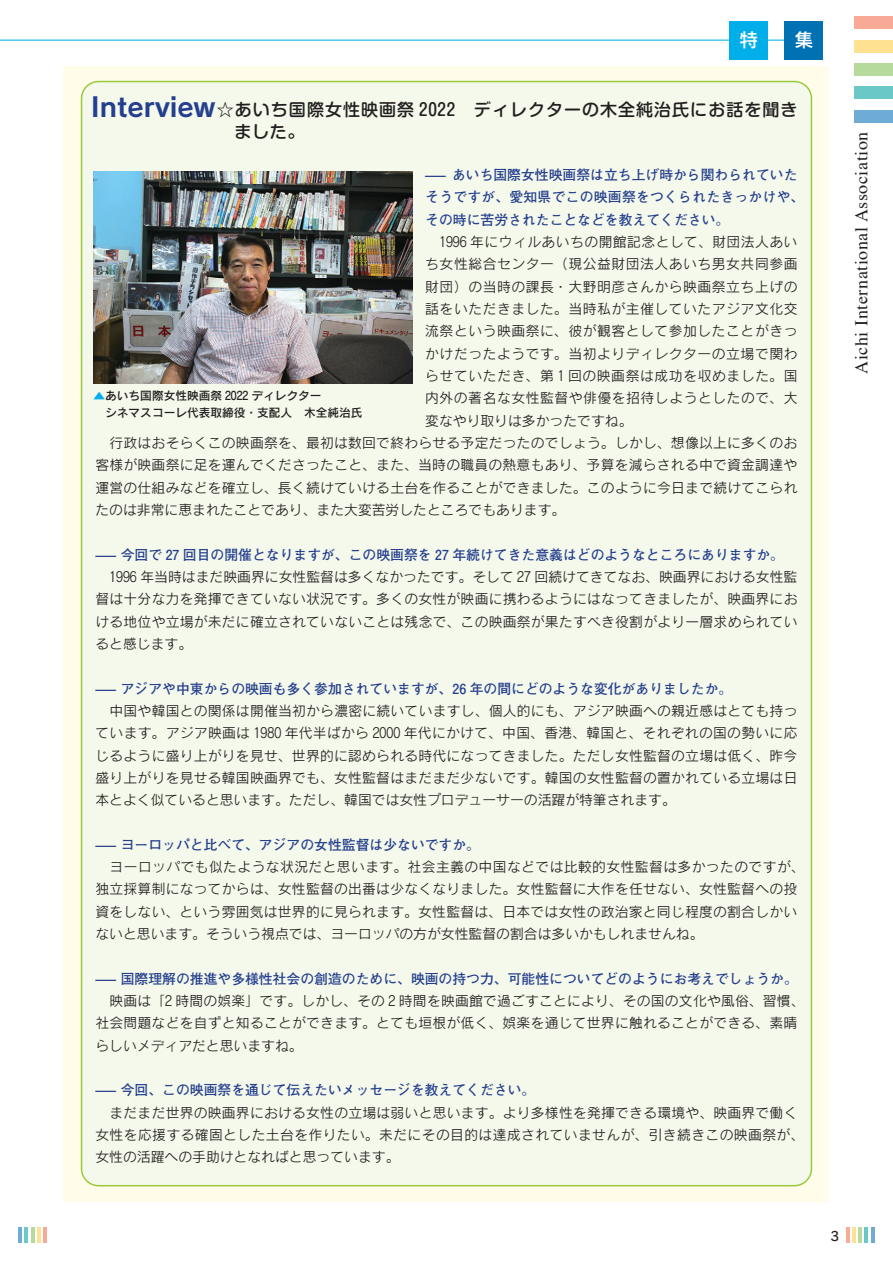
<style>
.page{position:relative;width:893px;height:1263px;background:#fff}
.page>*{position:absolute;margin:0;border:0;box-sizing:border-box;transform-origin:0 0}
.t1{font:26.55px "Rodin Pro B";color:#253f8e}
.t2{font:19.2px "Rodin Pro DB";color:#fff}
.t3{font:18px "Times";letter-spacing:.03em;color:#231f20}
.t4{font:500 16.95px/22.4px "Shin M Go Pro";letter-spacing:.06em;color:#231f20}
.t5{font:13.8px/22.4px "Rodin Pro M";letter-spacing:.015em;color:#231f20}
.t6{font:700 13.8px/22.4px "Futo Go B101 Pr 6";color:#253f8e;scale:1.5 1}
.t7{font:13.8px "Rodin Pro M";letter-spacing:.04em;color:#231f20}
.t8{font:13.8px "Rodin Pro M";letter-spacing:.045em;color:#231f20}
.t9{font:12.75px "Rodin Pro DB";color:#231f20}
.t10{font:11.7px/17px "Rodin Pro DB";color:#231f20}
.s1{color:#00aeef}
</style>
<div class="page">
<div style="left:64px;top:66px;width:765px;height:1135px;background:#fffde9"></div>
<div style="left:82px;top:82px;width:729px;height:1104px;background:#f4f9eb;border-radius:17px"></div>
<hr style="left:18px;top:1228px;width:4px;height:15px;background:#6eabd5">
<hr style="left:31px;top:1228px;width:3px;height:15px;background:#b6da9b">
<hr style="left:25px;top:1228px;width:3px;height:15px;background:#6ac8c7">
<hr style="left:37px;top:1228px;width:4px;height:15px;background:#ffe192">
<hr style="left:44px;top:1228px;width:3px;height:15px;background:#f8aa96">
<div style="left:855px;top:17px;width:38px;height:12px;background:#f8aa96"></div>
<div style="left:855px;top:40px;width:38px;height:13px;background:#ffe192"></div>
<div style="left:855px;top:63px;width:38px;height:13px;background:#b6da9b"></div>
<div style="left:855px;top:87px;width:38px;height:12px;background:#6ac8c7"></div>
<div style="left:855px;top:110px;width:38px;height:13px;background:#6eabd5"></div>
<hr style="left:846px;top:1228px;width:3px;height:15px;background:#f8aa96">
<hr style="left:858px;top:1228px;width:4px;height:15px;background:#b6da9b">
<hr style="left:852px;top:1228px;width:3px;height:15px;background:#ffe192">
<hr style="left:865px;top:1228px;width:3px;height:15px;background:#6ac8c7">
<hr style="left:871px;top:1228px;width:3px;height:15px;background:#6eabd5">
<div style="left:729px;top:21px;width:39px;height:38px;background:#00afea"></div>
<hr style="left:0;top:40px;width:791px;height:1px;background:#00afea">
<div style="left:785px;top:21px;width:38px;height:38px;background:#0072b3"></div>
<img style="left:94px;top:171px;width:319px;height:213px">
<h2 class="t2" style="left:739px;top:28px;width:21px">特</h2>
<h2 class="t2" style="left:794px;top:28px;width:21px">集</h2>
<h1 class="t1" style="left:91px;top:89px;width:126px">Interview</h1>
<p class="t4" style="left:217px;top:96px;width:582px">☆あいち国際女性映画祭 2022　ディレクターの木全純治氏にお話を聞き　ました。</p>
<p class="t6" style="left:425px;top:163px;width:254px">— あいち国際女性映画祭は立ち上げ時から関わられていたそうですが、愛知県でこの映画祭をつくられたきっかけや、その時に苦労されたことなどを教えてください。</p>
<p class="t5" style="left:439px;top:230px;width:360px">1996 年にウィルあいちの開館記念として、財団法人あい</p>
<p class="t7" style="left:425px;top:255px;width:374px">ち女性総合センター（現公益財団法人あいち男女共同参画</p>
<p class="t7" style="left:425px;top:278px;width:374px">財団）の当時の課長・大野明彦さんから映画祭立ち上げの</p>
<p class="t7" style="left:425px;top:300px;width:374px">話をいただきました。当時私が主催していたアジア文化交</p>
<p class="t7" style="left:425px;top:322px;width:374px">流祭という映画祭に、彼が観客として参加したことがきっ</p>
<p class="t7" style="left:425px;top:344px;width:374px">かけだったようです。当初よりディレクターの立場で関わ</p>
<p class="t8" style="left:425px;top:367px;width:374px">らせていただき、第１回の映画祭は成功を収めました。国</p>
<p class="t7" style="left:425px;top:389px;width:374px">内外の著名な女性監督や俳優を招待しようとしたので、大</p>
<p class="t5" style="left:425px;top:409px;width:209px">変なやり取りは多かったですね。</p>
<p class="t5" style="left:95px;top:431px;width:703px">　行政はおそらくこの映画祭を、最初は数回で終わらせる予定だったのでしょう。しかし、想像以上に多くのお</p>
<p class="t5" style="left:95px;top:453px;width:703px">客様が映画祭に足を運んでくださったこと、また、当時の職員の熱意もあり、予算を減らされる中で資金調達や</p>
<p class="t5" style="left:95px;top:476px;width:703px">運営の仕組みなどを確立し、長く続けていける土台を作ることができました。このように今日まで続けてこられ</p>
<p class="t5" style="left:95px;top:498px;width:471px">たのは非常に恵まれたことであり、また大変苦労したところでもあります。</p>
<p class="t6" style="left:95px;top:543px;width:461px">— 今回で 27 回目の開催となりますが、この映画祭を 27 年続けてきた意義はどのようなところにありますか。</p>
<p class="t5" style="left:95px;top:565px;width:704px;text-align:justify;text-indent:14px">1996 年当時はまだ映画界に女性監督は多くなかったです。そして 27 回続けてきてなお、映画界における女性監督は十分な力を発揮できていない状況です。多くの女性が映画に携わるようにはなってきましたが、映画界における地位や立場が未だに確立されていないことは残念で、この映画祭が果たすべき役割がより一層求められていると感じます。</p>
<p class="t6" style="left:95px;top:677px;width:426px">— アジアや中東からの映画も多く参加されていますが、26 年の間にどのような変化がありましたか。</p>
<p class="t5" style="left:95px;top:699px;width:703px;text-align:justify;text-indent:14px">中国や韓国との関係は開催当初から濃密に続いていますし、個人的にも、アジア映画への親近感はとても持っています。アジア映画は 1980 年代半ばから 2000 年代にかけて、中国、香港、韓国と、それぞれの国の勢いに応じるように盛り上がりを見せ、世界的に認められる時代になってきました。ただし女性監督の立場は低く、昨今盛り上がりを見せる韓国映画界でも、女性監督はまだまだ少ないです。韓国の女性監督の置かれている立場は日本とよく似ていると思います。ただし、韓国では女性プロデューサーの活躍が特筆されます。</p>
<p class="t6" style="left:95px;top:833px;width:258px">— ヨーロッパと比べて、アジアの女性監督は少ないですか。</p>
<p class="t5" style="left:95px;top:855px;width:711px;text-indent:14px">ヨーロッパでも似たような状況だと思います。社会主義の中国などでは比較的女性監督は多かったのですが、独立採算制になってからは、女性監督の出番は少なくなりました。女性監督に大作を任せない、女性監督への投資をしない、という雰囲気は世界的に見られます。女性監督は、日本では女性の政治家と同じ程度の割合しかいないと思います。そういう視点では、ヨーロッパの方が女性監督の割合は多いかもしれませんね。</p>
<p class="t6" style="left:95px;top:967px;width:470px">— 国際理解の推進や多様性社会の創造のために、映画の持つ力、可能性についてどのようにお考えでしょうか。</p>
<p class="t5" style="left:95px;top:989px;width:711px;text-indent:14px">映画は「２時間の娯楽」です。しかし、その２時間を映画館で過ごすことにより、その国の文化や風俗、習慣、社会問題などを自ずと知ることができます。とても垣根が低く、娯楽を通じて世界に触れることができる、素晴らしいメディアだと思いますね。</p>
<p class="t6" style="left:95px;top:1078px;width:295px">— 今回、この映画祭を通じて伝えたいメッセージを教えてください。</p>
<p class="t5" style="left:95px;top:1101px;width:710px;text-indent:14px">まだまだ世界の映画界における女性の立場は弱いと思います。より多様性を発揮できる環境や、映画界で働く女性を応援する確固とした土台を作りたい。未だにその目的は達成されていませんが、引き続きこの映画祭が、女性の活躍への手助けとなればと思っています。</p>
<p class="t10" style="left:94px;top:387px;width:270px"><span class="s1">▲</span>あいち国際女性映画祭 2022 ディレクター　<br>　シネマスコーレ代表取締役・支配人　木全純治氏</p>
<h3 class="t3" style="left:845px;top:374px;width:244px;rotate:-90deg">Aichi International Association</h3>
<p class="t9" style="left:831px;top:1227px;width:10px">3</p>
</div>
